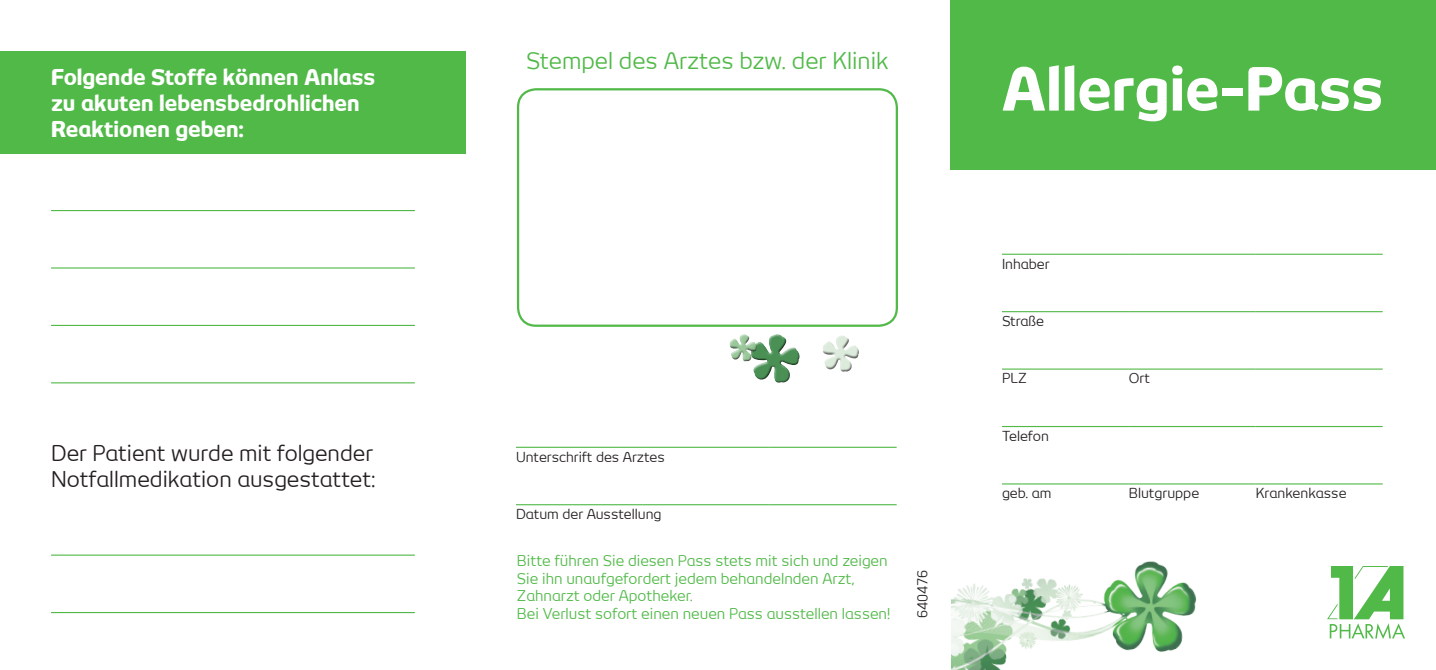
<style>
.page{position:relative;width:1436px;height:670px;background:#fff}
.page>*{position:absolute;margin:0;border:0;box-sizing:border-box;transform-origin:0 0}
.t1{font:800 58.5px "A Pharma";color:#fff}
.t2{font:22.5px "A Pharma";color:#51b948}
.t3{font:800 21.38px/25.7px "A Pharma";color:#fff}
.t4{font:21.38px/25.7px "A Pharma";color:#231f20}
.t5{font:14.62px/17.6px "A Pharma";color:#51b948}
.t6{font:13.5px "A Pharma";color:#231f20}
</style>
<div class="page">
<img style="left:951px;top:561px;width:245px;height:109px">
<div style="left:950px;top:0;width:485px;height:169px;background:#51b948"></div>
<div style="left:0;top:51px;width:466px;height:102px;background:#51b948"></div>
<img style="left:1327px;top:567px;width:76px;height:71px">
<hr style="left:1001px;top:254px;width:127px;height:1px;background:#51b948">
<hr style="left:1128px;top:254px;width:127px;height:1px;background:#51b948">
<hr style="left:1255px;top:254px;width:127px;height:1px;background:#51b948">
<hr style="left:1001px;top:311px;width:127px;height:1px;background:#51b948">
<hr style="left:1128px;top:311px;width:127px;height:1px;background:#51b948">
<hr style="left:1255px;top:311px;width:127px;height:1px;background:#51b948">
<hr style="left:1001px;top:368px;width:127px;height:1px;background:#51b948">
<hr style="left:1128px;top:368px;width:127px;height:1px;background:#51b948">
<hr style="left:1255px;top:368px;width:127px;height:1px;background:#51b948">
<hr style="left:1001px;top:426px;width:127px;height:1px;background:#51b948">
<hr style="left:1128px;top:426px;width:127px;height:1px;background:#51b948">
<hr style="left:1255px;top:426px;width:127px;height:1px;background:#51b948">
<hr style="left:1001px;top:483px;width:127px;height:1px;background:#51b948">
<hr style="left:1128px;top:483px;width:127px;height:1px;background:#51b948">
<hr style="left:1255px;top:483px;width:127px;height:1px;background:#51b948">
<hr style="left:516px;top:447px;width:126px;height:1px;background:#51b948">
<hr style="left:642px;top:447px;width:127px;height:1px;background:#51b948">
<hr style="left:769px;top:447px;width:127px;height:1px;background:#51b948">
<hr style="left:516px;top:504px;width:126px;height:1px;background:#51b948">
<hr style="left:642px;top:504px;width:127px;height:1px;background:#51b948">
<hr style="left:769px;top:504px;width:127px;height:1px;background:#51b948">
<hr style="left:51px;top:210px;width:364px;height:1px;background:#51b948">
<hr style="left:51px;top:267px;width:364px;height:1px;background:#51b948">
<hr style="left:51px;top:325px;width:364px;height:1px;background:#51b948">
<hr style="left:51px;top:382px;width:364px;height:1px;background:#51b948">
<hr style="left:51px;top:554px;width:364px;height:1px;background:#51b948">
<hr style="left:51px;top:612px;width:364px;height:1px;background:#51b948">
<div style="left:517px;top:88px;width:380px;height:239px;border:2px solid #51b948;border-radius:18px"></div>
<svg style="left:753px;top:334px;width:47px;height:49px"></svg>
<div style="left:727px;top:334px;width:31px;height:26px;background:#fff"></div>
<div style="left:727px;top:335px;width:31px;height:28px;background:#231f20;opacity:.75"></div>
<div style="left:820px;top:337px;width:40px;height:37px;background:#231f20;opacity:.75"></div>
<h3 class="t3" style="left:51px;top:64px;width:326px">Folgende Stoffe können Anlass zu akuten lebensbedrohlichen<br>Reaktionen geben:</h3>
<h3 class="t4" style="left:51px;top:440px;width:326px">Der Patient wurde mit folgender<br>Notfallmedikation ausgestattet:</h3>
<h2 class="t2" style="left:526px;top:46px;width:364px">Stempel des Arztes bzw. der Klinik</h2>
<p class="t6" style="left:516px;top:448px;width:150px">Unterschrift des Arztes</p>
<p class="t6" style="left:516px;top:506px;width:147px">Datum der Ausstellung</p>
<p class="t5" style="left:517px;top:551px;width:374px">Bitte führen Sie diesen Pass stets mit sich und zeigen Sie ihn unaufgefordert jedem behandelnden Arzt, Zahnarzt oder Apotheker.<br>Bei Verlust sofort einen neuen Pass ausstellen lassen!</p>
<p class="t6" style="left:914px;top:618px;width:49px;rotate:-90deg">640476</p>
<h1 class="t1" style="left:1001px;top:51px;width:383px">Allergie-Pass</h1>
<p class="t6" style="left:1001px;top:255px;width:49px">Inhaber</p>
<p class="t6" style="left:1001px;top:313px;width:44px">Straße</p>
<p class="t6" style="left:1001px;top:370px;width:26px">PLZ</p>
<p class="t6" style="left:1128px;top:370px;width:23px">Ort</p>
<p class="t6" style="left:1001px;top:427px;width:48px">Telefon</p>
<p class="t6" style="left:1001px;top:485px;width:51px">geb. am</p>
<p class="t6" style="left:1128px;top:485px;width:72px">Blutgruppe</p>
<p class="t6" style="left:1255px;top:485px;width:92px">Krankenkasse</p>
</div>
